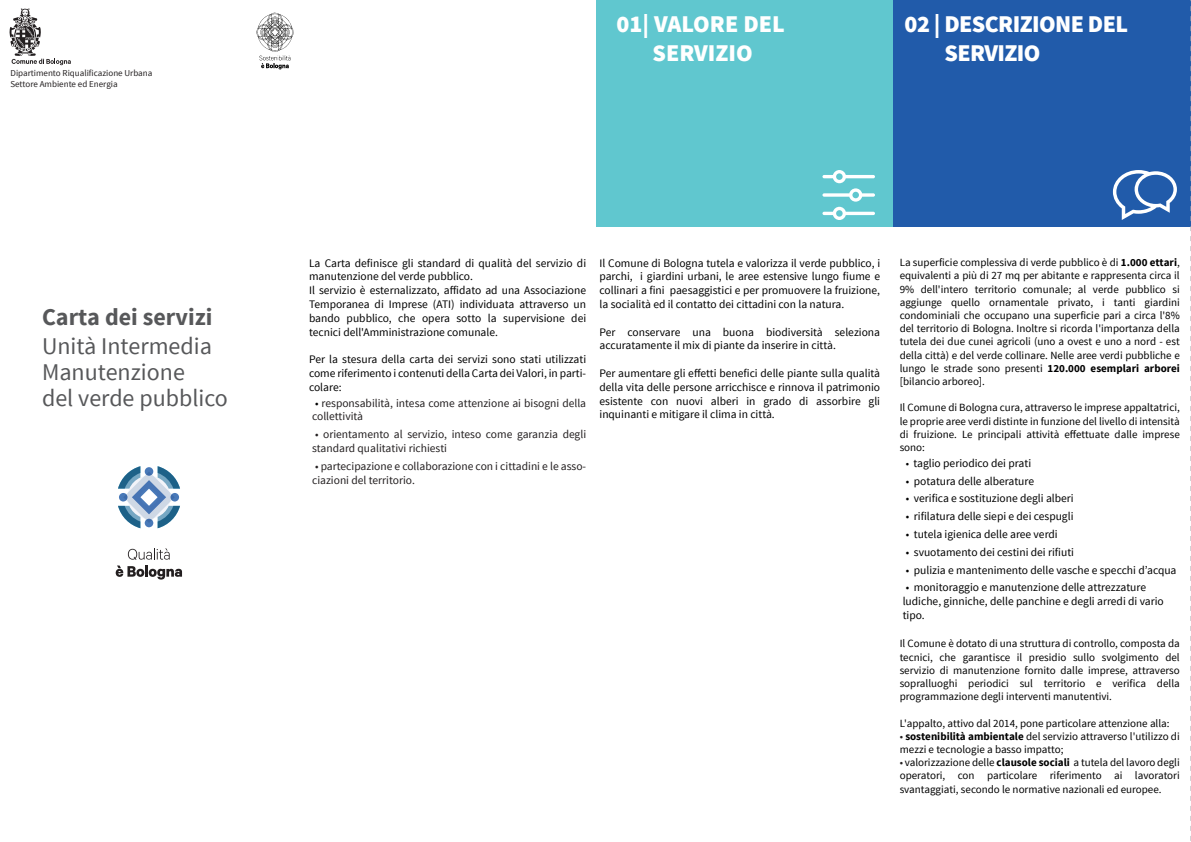
<style>
.page{position:relative;width:1191px;height:842px;background:#fff}
.page>*{position:absolute;margin:0;border:0;box-sizing:border-box;transform-origin:0 0}
.t1{font:24px/25.8px "Source Sans Pro";color:#57585a}
.t2{font:900 24px/28.8px "Source Sans Pro";letter-spacing:-.025em;color:#fff}
.t3{font:900 24px/28.8px "Source Sans Pro";color:#fff;text-align:center}
.t4{font:700 24px "Source Sans Pro";color:#57585a}
.t5{font:11.5px/13.8px "Source Sans Pro";color:#000001}
.t6{font:11.5px/13.8px "Source Sans Pro";color:#231f20}
.t7{font:11px/13.2px "Source Sans Pro";color:#000001;text-align:justify}
.t8{font:9px/10.8px "Source Sans Pro";color:#231f20}
.s1{color:#000001}
.s2{font-weight:700}
.s3{font-size:11px}
.s4{color:#231f20}
</style>
<div class="page">
<svg style="left:9px;top:8px;width:62px;height:57px"></svg>
<svg style="left:116px;top:548px;width:66px;height:32px"></svg>
<svg style="left:118px;top:466px;width:62px;height:62px"></svg>
<svg style="left:256px;top:12px;width:38px;height:58px"></svg>
<div style="left:888px;top:0;width:303px;height:226px;background:#215baa"></div>
<svg style="left:1113px;top:170px;width:64px;height:50px"></svg>
<div style="left:596px;top:0;width:296px;height:226px;background:#60c7cf"></div>
<svg style="left:822px;top:170px;width:53px;height:50px"></svg>
<svg style="left:1190px;top:0;width:1px;height:841px"></svg>
<p class="t8" style="left:10px;top:68px;width:143px">Dipartimento Riqualificazione Urbana<br>Settore Ambiente ed Energia</p>
<h1 class="t4" style="left:42px;top:302px;width:172px">Carta dei servizi</h1>
<h1 class="t1" style="left:42px;top:334px;width:187px">Unità Intermedia<br>Manutenzione<br>del verde pubblico</h1>
<h1 class="t3" style="left:616px;top:11px;width:170px">01| VALORE DEL<br>SERVIZIO</h1>
<h1 class="t2" style="left:944px;top:11px;width:185px;text-indent:-40px">02 | DESCRIZIONE DEL<br>SERVIZIO</h1>
<p class="t5" style="left:309px;top:256px;width:279px">La Carta definisce gli standard di qualità del servizio di manutenzione del verde pubblico.<br>Il servizio è esternalizzato, affidato ad una Associazione Temporanea di Imprese (ATI) individuata attraverso un bando pubblico, che opera sotto la supervisione dei tecnici dell'Amministrazione comunale.</p>
<p class="t5" style="left:309px;top:353px;width:279px;text-align:justify">Per la stesura della carta dei servizi sono stati utilizzati come riferimento i contenuti della Carta dei Valori, in parti&shy;colare:</p>
<p class="t6" style="left:312px;top:396px;width:275px"><span class="s1">•</span> responsabilità, intesa come attenzione ai bisogni della collettività</p>
<p class="t6" style="left:312px;top:428px;width:276px">• orientamento al servizio, inteso come garanzia degli standard qualitativi richiesti</p>
<p class="t6" style="left:312px;top:459px;width:275px">• partecipazione e collaborazione con i cittadini e le asso&shy;ciazioni del territorio.</p>
<p class="t5" style="left:599px;top:256px;width:282px;text-align:justify">Il Comune di Bologna tutela e valorizza il verde pubblico, i parchi, i giardini urbani, le aree estensive lungo fiume e collinari a fini paesaggistici e per promuovere la fruizione, la socialità ed il contatto dei cittadini con la natura.</p>
<p class="t5" style="left:599px;top:325px;width:282px">Per conservare una buona biodiversità seleziona accuratamente il mix di piante da inserire in città.</p>
<p class="t5" style="left:599px;top:366px;width:282px;text-align:justify">Per aumentare gli effetti benefici delle piante sulla qualità della vita delle persone arricchisce e rinnova il patrimonio esistente con nuovi alberi in grado di assorbire gli inquinanti e mitigare il clima in città.</p>
<p class="t7" style="left:899px;top:256px;width:282px">La superficie complessiva di verde pubblico è di <span class="s2">1.000 ettari</span>, equivalenti a più di 27 mq per abitante e rappresenta circa il 9% dell'intero territorio comunale; al verde pubblico si aggiunge quello ornamentale privato, i tanti giardini condominiali che occupano una superficie pari a circa l'8% del territorio di Bologna. Inoltre si ricorda l'importanza della tutela dei due cunei agricoli (uno a ovest e uno a nord - est della città) e del verde collinare. Nelle aree verdi pubbliche e lungo le strade sono presenti <span class="s2">120.000 esemplari arborei </span>[bilancio arboreo].</p>
<p class="t7" style="left:899px;top:401px;width:282px">Il Comune di Bologna cura, attraverso le imprese appaltatrici, le proprie aree verdi distinte in funzione del livello di intensità di fruizione. Le principali attività effettuate dalle imprese sono:</p>
<p class="t5" style="left:905px;top:456px;width:127px"><span class="s3">•</span> taglio periodico dei prati</p>
<p class="t5" style="left:905px;top:474px;width:130px">• potatura delle alberature</p>
<p class="t5" style="left:905px;top:492px;width:170px">• verifica e sostituzione degli alberi</p>
<p class="t5" style="left:905px;top:510px;width:169px">• rifilatura delle siepi e dei cespugli</p>
<p class="t5" style="left:905px;top:527px;width:154px">• tutela igienica delle aree verdi</p>
<p class="t5" style="left:905px;top:545px;width:170px">• svuotamento dei cestini dei rifiuti</p>
<p class="t5" style="left:905px;top:563px;width:272px">• pulizia e mantenimento delle vasche e specchi d’acqua</p>
<p class="t5" style="left:902px;top:581px;width:263px">• monitoraggio e manutenzione delle attrezzature ludiche, ginniche, delle panchine e degli arredi di vario tipo.</p>
<p class="t7" style="left:899px;top:637px;width:281px">Il Comune è dotato di una struttura di controllo, composta da tecnici, che garantisce il presidio sullo svolgimento del servizio di manutenzione fornito dalle imprese, attraverso sopralluoghi periodici sul territorio e verifica della programmazione degli interventi manutentivi.</p>
<p class="t7" style="left:899px;top:716px;width:271px">L'appalto, attivo dal 2014, pone particolare attenzione alla:</p>
<p class="t7" style="left:899px;top:730px;width:281px"><span class="s4">•</span> <span class="s2">sostenibilità ambientale</span> del servizio attraverso l'utilizzo di mezzi e tecnologie a basso impatto;</p>
<p class="t7" style="left:899px;top:756px;width:282px"><span class="s4">•</span> valorizzazione delle <span class="s2">clausole sociali</span> a tutela del lavoro degli operatori, con particolare riferimento ai lavoratori svantaggiati, secondo le normative nazionali ed europee.</p>
</div>
